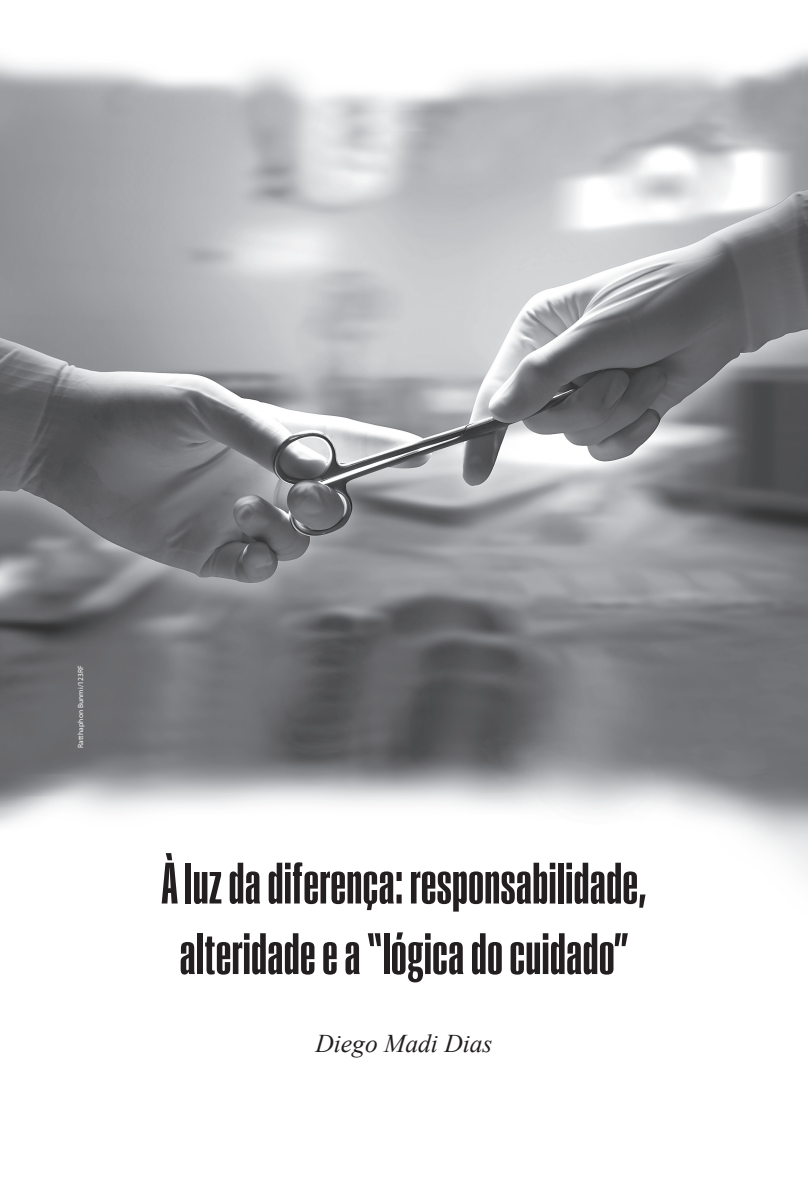
<style>
.page{position:relative;width:808px;height:1191px;background:#fff}
.page>*{position:absolute;margin:0;border:0;box-sizing:border-box;transform-origin:0 0}
.t1{font:300 60px/70.5px "Smart Sans Std";color:#231f20;text-align:center}
.t2{font:italic 25.5px "Times New Roman";color:#231f20}
.t3{font:7.5px "Myriad Pro";letter-spacing:.015em;color:#fff}
</style>
<div class="page">
<img style="left:0;top:52px;width:808px;height:822px">
<p class="t3" style="left:76px;top:748px;width:84px;rotate:-90deg">Ratthaphon Bunmi/123RF</p>
<p class="t1" style="left:161px;top:850px;width:487px">À luz da diferença: responsabilidade, alteridade e a “lógica do cuidado”</p>
<p class="t2" style="left:315px;top:1026px;width:179px">Diego Madi Dias</p>
</div>
